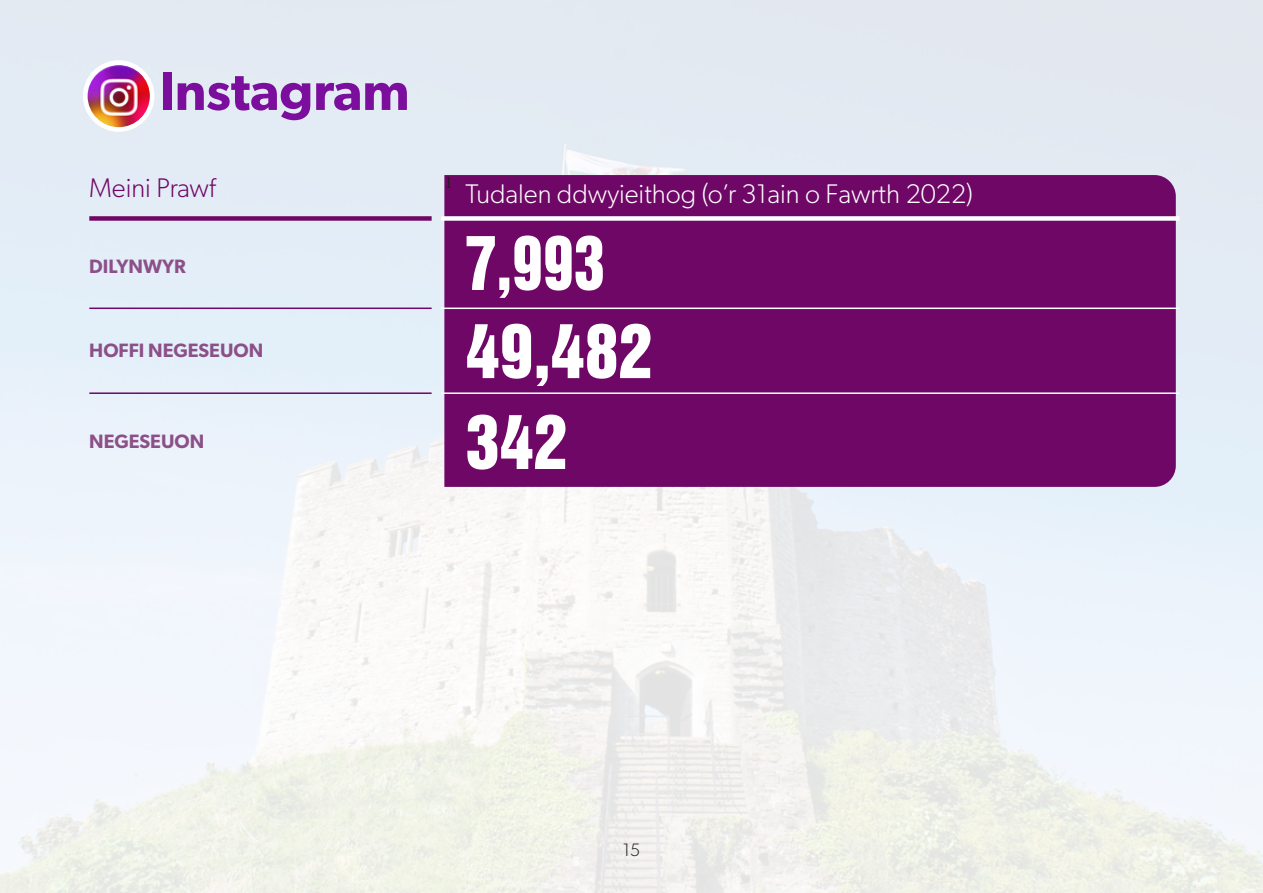
<style>
.page{position:relative;width:1263px;height:893px;background:#fff}
.page>*{position:absolute;margin:0;border:0;box-sizing:border-box;transform-origin:0 0}
.t1{font:67.95px "Swiss 921 BT Regular A";color:#fff}
.t2{font:67.95px "Swiss 921 BT Regular A";color:#fff;scale:.91 1}
.t3{font:600 54px "Gibson";color:#7c0e9d}
.t4{font:300 27px "Gibson";color:#fff}
.t5{font:300 27px "Gibson";color:#6f0766}
.t6{font:600 19.35px "Gibson";color:#8c5089}
.t7{font:300 18px "Gibson";color:#231f20}
.t8{font:18px "Minion Pro";color:#231f20}
</style>
<div class="page">
<div style="left:444px;top:175px;width:732px;height:312px;background:#6f0766"></div>
<div style="left:89px;top:216px;width:343px;height:5px;background:#6f0766"></div>
<hr style="left:89px;top:308px;width:343px;height:1px;background:#6f0766">
<hr style="left:89px;top:392px;width:343px;height:2px;background:#6f0766">
<div style="left:441px;top:216px;width:738px;height:5px;background:#fff"></div>
<hr style="left:441px;top:308px;width:738px;height:1px;background:#fff">
<hr style="left:441px;top:392px;width:738px;height:2px;background:#fff">
<img style="left:88px;top:64px;width:62px;height:66px">
<div style="left:83px;top:60px;width:71px;height:72px;border:5px solid #fff;border-radius:50%"></div>
<p class="t3" style="left:159px;top:59px;width:252px">Instagram</p>
<p class="t5" style="left:89px;top:171px;width:128px">Meini Prawf</p>
<p class="t8" style="left:444px;top:170px;width:10px">1</p>
<p class="t4" style="left:466px;top:177px;width:509px">Tudalen ddwyieithog (o’r 31ain o Fawrth 2022)</p>
<p class="t6" style="left:89px;top:255px;width:98px">DILYNWYR</p>
<p class="t6" style="left:89px;top:339px;width:175px">HOFFI NEGESEUON</p>
<p class="t6" style="left:89px;top:430px;width:117px">NEGESEUON</p>
<p class="t2" style="left:466px;top:219px;width:155px">7,993</p>
<p class="t1" style="left:466px;top:307px;width:189px">49,482</p>
<p class="t1" style="left:466px;top:398px;width:104px">342</p>
<p class="t7" style="left:623px;top:838px;width:19px">15</p>
</div>
